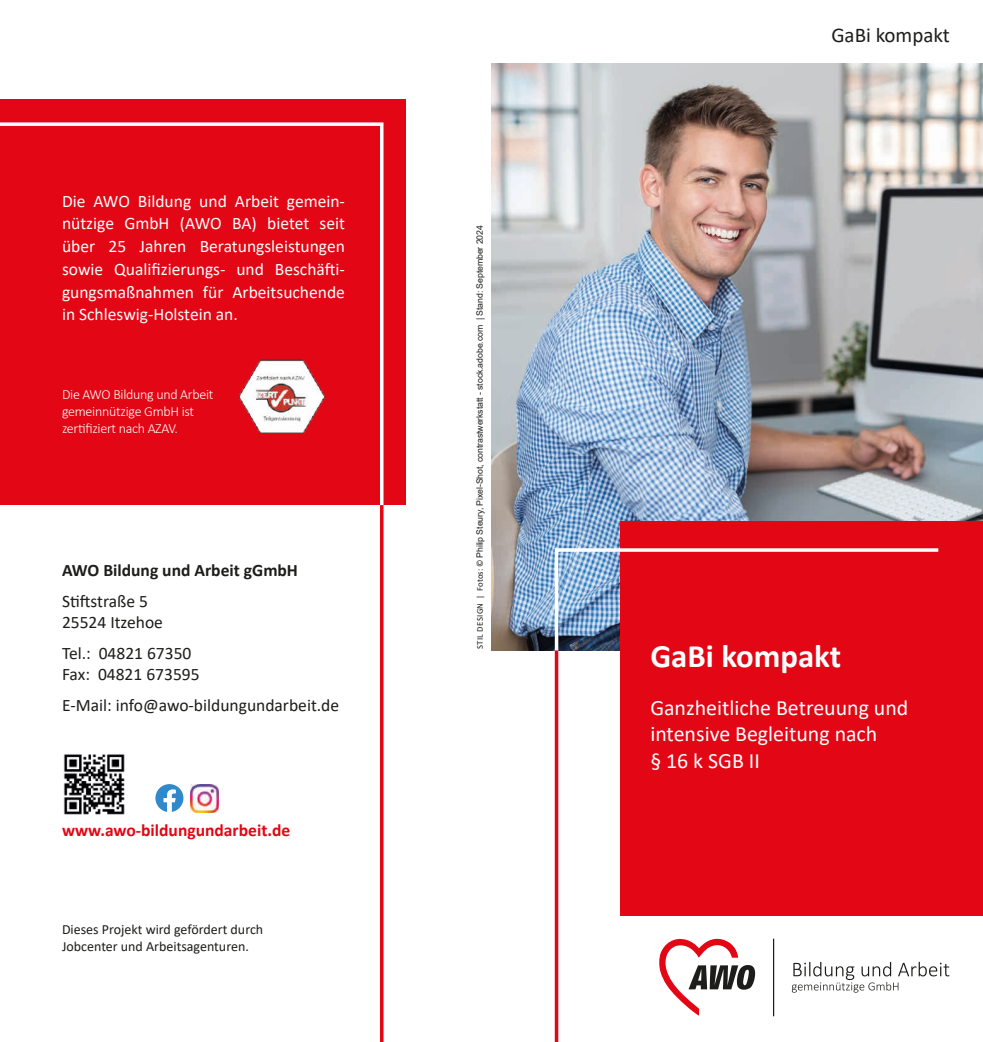
<style>
.page{position:relative;width:983px;height:1042px;background:#fff}
.page>*{position:absolute;margin:0;border:0;box-sizing:border-box;transform-origin:0 0}
.t1{font:700 32.73px "Calibri";color:#fff}
.t2{font:21.88px/26.2px "Calibri";color:#fff}
.t3{font:21px "Calibri";color:#1d1d1b}
.t4{font:17.5px/22.8px "Calibri";color:#fff;text-align:justify}
.t5{font:17.5px/21px "Calibri";color:#1d1d1b}
.t6{font:700 17.5px "Calibri";color:#e30614}
.t7{font:700 17.5px "Calibri";color:#1d1d1b}
.t8{font:300 14px/16.8px "Calibri";letter-spacing:-.02em;color:#fff}
.t9{font:14px/16.8px "Calibri";color:#1d1d1b}
.t10{font:8.75px "Arial";letter-spacing:-.01em;color:#1d1d1b}
.s1{font-family:"Calibri"}
</style>
<div class="page">
<img style="left:491px;top:63px;width:491px;height:587px">
<svg style="left:659px;top:938px;width:96px;height:78px"></svg>
<svg style="left:791px;top:962px;width:158px;height:30px"></svg>
<hr style="left:772px;top:938px;width:2px;height:78px;background:#1d1d1b">
<div style="left:620px;top:521px;width:362px;height:394px;background:#e30614"></div>
<svg style="left:553px;top:546px;width:386px;height:309px"></svg>
<svg style="left:554px;top:650px;width:4px;height:392px;fill:#e30614"></svg>
<div style="left:0;top:99px;width:406px;height:406px;background:#e30614"></div>
<svg style="left:0;top:122px;width:384px;height:504px"></svg>
<hr style="left:380px;top:505px;width:3px;height:537px;background:#e30614">
<img style="left:63px;top:754px;width:62px;height:61px">
<svg style="left:155px;top:784px;width:28px;height:28px"></svg>
<img style="left:191px;top:785px;width:27px;height:27px">
<img style="left:236px;top:360px;width:88px;height:73px">
<p class="t4" style="left:62px;top:189px;width:284px">Die AWO Bildung und Arbeit gemein&shy;nützige GmbH (AWO BA) bietet seit über 25 Jahren Beratungsleistungen sowie Qualifizierungs- und Beschäfti&shy;gungsmaßnahmen für Arbeitsuchende in Schleswig-Holstein an.</p>
<p class="t8" style="left:62px;top:386px;width:153px">Die AWO Bildung und Arbeit gemeinnützige GmbH ist zertifiziert nach AZAV.</p>
<p class="t7" style="left:62px;top:558px;width:237px">AWO Bildung und Arbeit gGmbH</p>
<p class="t5" style="left:62px;top:590px;width:102px">Stiftstraße 5<br>25524 Itzehoe</p>
<p class="t5" style="left:62px;top:642px;width:139px">Tel.: 04821 67350<br>Fax: 04821 673595</p>
<p class="t5" style="left:62px;top:694px;width:278px">E-Mail: info@awo-bildungundarbeit.de</p>
<p class="t6" style="left:62px;top:818px;width:230px">www.awo-bildungundarbeit.de</p>
<p class="t9" style="left:62px;top:920px;width:203px">Dieses Projekt wird gefördert durch<br>Jobcenter und Arbeitsagenturen.</p>
<p class="t10" style="left:473px;top:649px;width:425px;rotate:-90deg"><span class="s1">STIL DESIGN | Fotos: ©</span> Philip Steury, Pixel-Shot, contrastwerkstatt - stock.adobe.com | Stand: September 2024</p>
<p class="t3" style="left:831px;top:20px;width:120px">GaBi kompakt</p>
<h1 class="t1" style="left:650px;top:633px;width:192px">GaBi kompakt</h1>
<p class="t2" style="left:650px;top:694px;width:259px">Ganzheitliche Betreuung und intensive Begleitung nach<br>§ 16 k SGB II</p>
</div>
